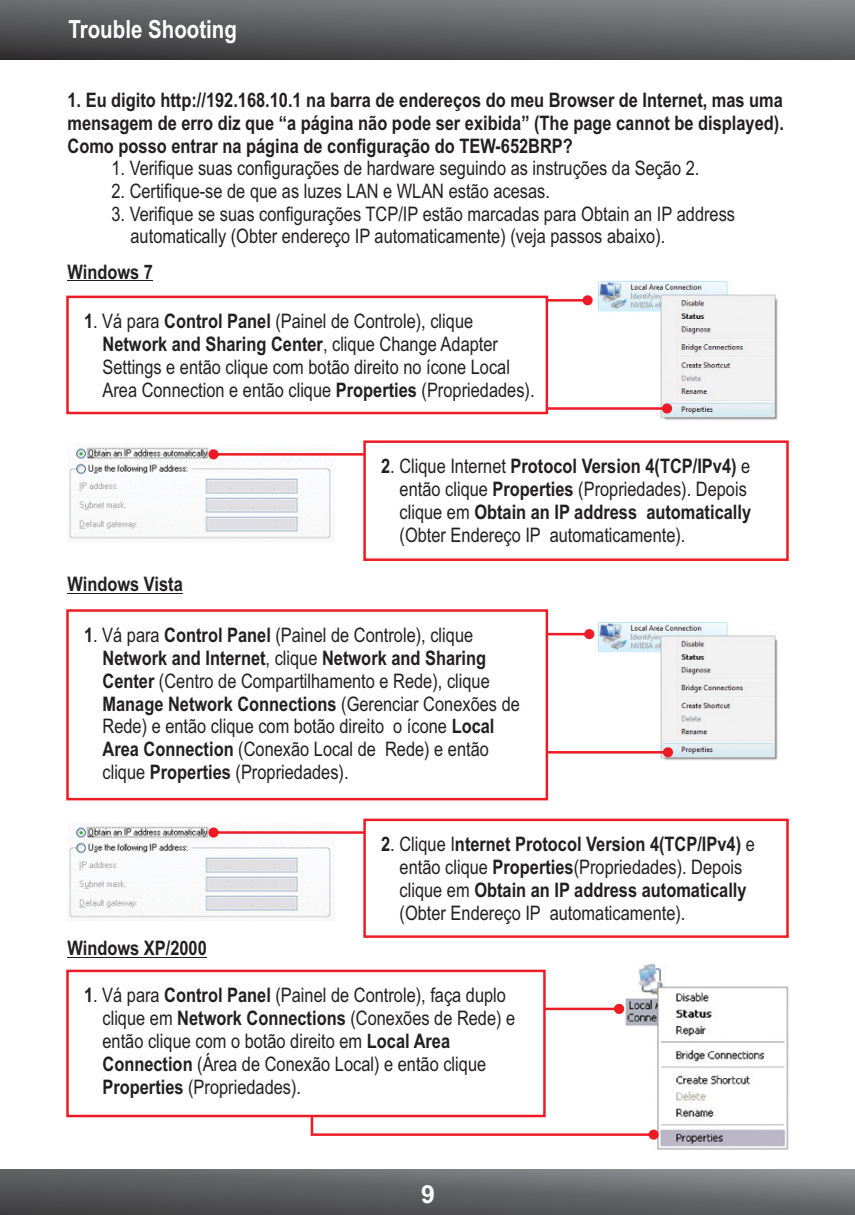
<style>
.page{position:relative;width:855px;height:1215px;background:#fff}
.page>*{position:absolute;margin:0;border:0;box-sizing:border-box;transform-origin:0 0}
.t1{font:700 25px "Arial Narrow";color:#fff}
.t2{font:700 25px "Arial";color:#fff}
.t3{font:20px/22.8px "Arial Narrow";color:#231f20}
.t4{font:700 20px/22.8px "Arial Narrow";color:#231f20;text-align:justify}
.s1{font-weight:700}
</style>
<div class="page">
<svg style="left:0;top:0;width:855px;height:59px;background:#5f6062"></svg>
<svg style="left:0;top:1170px;width:855px;height:45px;background:#616264"></svg>
<img style="left:598px;top:623px;width:179px;height:138px">
<hr style="left:68px;top:280px;width:85px;height:1px;background:#231f20">
<hr style="left:68px;top:593px;width:115px;height:1px;background:#231f20">
<img style="left:597px;top:282px;width:180px;height:138px">
<svg style="left:549px;top:295px;width:44px;height:10px"></svg>
<svg style="left:549px;top:403px;width:123px;height:11px"></svg>
<svg style="left:66px;top:295px;width:483px;height:120px"></svg>
<img style="left:68px;top:444px;width:263px;height:98px">
<svg style="left:208px;top:449px;width:154px;height:10px"></svg>
<svg style="left:362px;top:440px;width:427px;height:121px"></svg>
<svg style="left:549px;top:624px;width:124px;height:133px"></svg>
<svg style="left:66px;top:609px;width:483px;height:192px"></svg>
<img style="left:68px;top:823px;width:263px;height:98px">
<svg style="left:208px;top:827px;width:154px;height:11px"></svg>
<svg style="left:362px;top:818px;width:427px;height:120px"></svg>
<img style="left:625px;top:964px;width:164px;height:186px">
<svg style="left:615px;top:1004px;width:9px;height:2px"></svg>
<svg style="left:310px;top:1006px;width:349px;height:134px"></svg>
<svg style="left:66px;top:969px;width:481px;height:150px"></svg>
<hr style="left:68px;top:957px;width:139px;height:1px;background:#231f20">
<p class="t1" style="left:68px;top:19px;width:170px">Trouble Shooting</p>
<p class="t4" style="left:68px;top:90px;width:718px">1. Eu digito http://192.168.10.1 na barra de endereços do meu Browser de Internet, mas uma mensagem de erro diz que “a página não pode ser exibida” (The page cannot be displayed).<br>Como posso entrar na página de configuração do TEW-652BRP?</p>
<p class="t3" style="left:111px;top:159px;width:590px">1. Verifique suas configurações de hardware seguindo as instruções da Seção 2.</p>
<p class="t3" style="left:111px;top:181px;width:440px">2. Certifique-se de que as luzes LAN e WLAN estão acesas.</p>
<p class="t3" style="left:131px;top:204px;width:606px;text-indent:-19px">3. Verifique se suas configurações TCP/IP estão marcadas para Obtain an IP address automatically (Obter endereço IP automaticamente) (veja passos abaixo).</p>
<p class="t4" style="left:68px;top:262px;width:87px">Windows 7</p>
<p class="t3" style="left:102px;top:312px;width:434px;text-indent:-18px"><span class="s1">1</span>. Vá para <span class="s1">Control Panel</span> (Painel de Controle), clique <span class="s1">Network and Sharing Center</span>, clique Change Adapter Settings e então clique com botão direito no ícone Local Area Connection e então clique <span class="s1">Properties</span> (Propriedades).</p>
<p class="t4" style="left:68px;top:574px;width:117px">Windows Vista</p>
<p class="t3" style="left:400px;top:457px;width:353px;text-indent:-18px"><span class="s1">2</span>. Clique Internet <span class="s1">Protocol Version 4(TCP/IPv4)</span> e então clique <span class="s1">Properties</span> (Propriedades). Depois clique em <span class="s1">Obtain an IP address automatically </span>(Obter Endereço IP automaticamente).</p>
<p class="t3" style="left:102px;top:625px;width:419px;text-indent:-18px"><span class="s1">1</span>. Vá para <span class="s1">Control Panel</span> (Painel de Controle), clique <span class="s1">Network and Internet</span>, clique <span class="s1">Network and Sharing Center</span> (Centro de Compartilhamento e Rede), clique <span class="s1">Manage Network Connections</span> (Gerenciar Conexões de Rede) e então clique com botão direito o ícone <span class="s1">Local Area Connection</span> (Conexão Local de Rede) e então clique <span class="s1">Properties</span> (Propriedades).</p>
<p class="t4" style="left:68px;top:938px;width:141px">Windows XP/2000</p>
<p class="t3" style="left:400px;top:835px;width:357px;text-indent:-18px"><span class="s1">2</span>. Clique I<span class="s1">nternet Protocol Version 4(TCP/IPv4)</span> e então clique <span class="s1">Properties</span>(Propriedades). Depois clique em <span class="s1">Obtain an IP address automatically </span>(Obter Endereço IP automaticamente).</p>
<p class="t3" style="left:102px;top:986px;width:414px;text-indent:-18px"><span class="s1">1</span>. Vá para <span class="s1">Control Panel</span> (Painel de Controle), faça duplo clique em <span class="s1">Network Connections</span> (Conexões de Rede) e então clique com o botão direito em <span class="s1">Local Area Connection</span> (Área de Conexão Local) e então clique <span class="s1">Properties</span> (Propriedades).</p>
<p class="t2" style="left:421px;top:1185px;width:15px">9</p>
</div>
